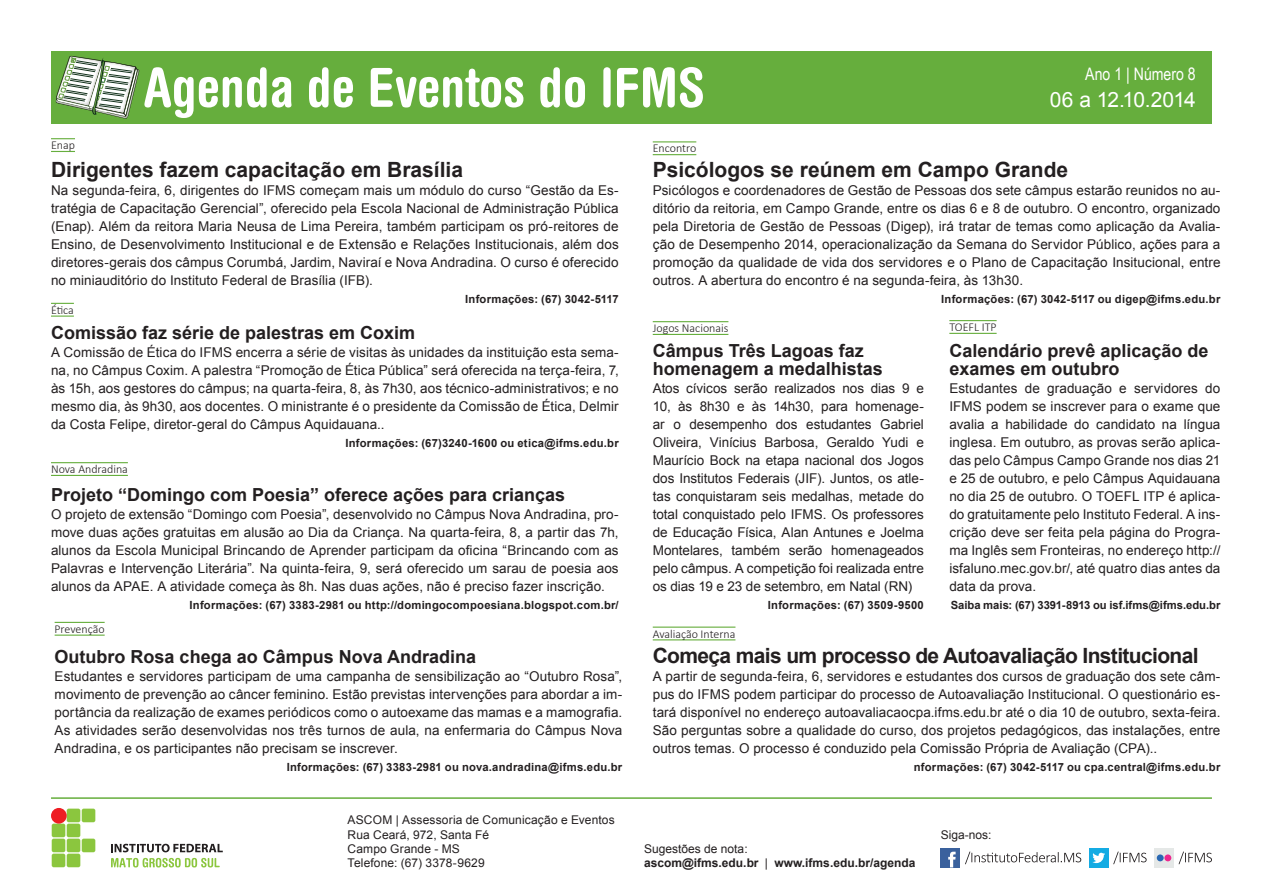
<style>
.page{position:relative;width:1263px;height:893px;background:#fff}
.page>*{position:absolute;margin:0;border:0;box-sizing:border-box;transform-origin:0 0}
.t1{font:700 condensed 54px "Helvetica Rounded";color:#fff}
.t2{font:700 21px "Arial";color:#231f20}
.t3{font:700 21px "Arial";letter-spacing:-.03em;color:#231f20}
.t4{font:21px "Arial";letter-spacing:-.035em;color:#fff}
.t5{font:700 18px/18px "Arial";color:#231f20}
.t6{font:17.25px "Arial Narrow";color:#fff}
.t7{font:13.5px/18px "Arial";letter-spacing:.005em;color:#231f20;text-align:justify}
.t8{font:12px/14.4px "Arial";letter-spacing:.01em;color:#231f20}
.t9{font:300 12px "Calibri";color:#231f20}
.t10{font:700 12px/14.4px "Arial";color:#231f20}
.t11{font:700 11.25px "Arial";letter-spacing:.02em;color:#231f20}
.t12{font:700 11.25px "Arial";color:#231f20}
.s1{font-weight:400}
</style>
<div class="page">
<div style="left:67px;top:809px;width:13px;height:13px;background:#8bc63e;border-radius:2px"></div>
<div style="left:82px;top:809px;width:13px;height:13px;background:#8bc63e;border-radius:2px"></div>
<div style="left:52px;top:824px;width:13px;height:13px;background:#8bc63e;border-radius:2px"></div>
<div style="left:67px;top:824px;width:13px;height:13px;background:#8bc63e;border-radius:2px"></div>
<div style="left:52px;top:839px;width:13px;height:13px;background:#8bc63e;border-radius:2px"></div>
<div style="left:67px;top:839px;width:13px;height:13px;background:#8bc63e;border-radius:2px"></div>
<div style="left:82px;top:839px;width:13px;height:13px;background:#8bc63e;border-radius:2px"></div>
<div style="left:52px;top:854px;width:13px;height:13px;background:#8bc63e;border-radius:2px"></div>
<div style="left:67px;top:854px;width:13px;height:13px;background:#8bc63e;border-radius:2px"></div>
<div style="left:51px;top:808px;width:16px;height:16px;background:#ee1d23;border-radius:50%"></div>
<svg style="left:111px;top:844px;width:112px;height:8px"></svg>
<svg style="left:111px;top:858px;width:109px;height:9px"></svg>
<div style="left:51px;top:51px;width:1161px;height:72px;background:#66ae3d"></div>
<hr style="left:51px;top:797px;width:1161px;height:2px;background:#66ae3d">
<svg style="left:56px;top:56px;width:83px;height:63px"></svg>
<div style="left:941px;top:848px;width:19px;height:19px;background:#3a619d"></div>
<svg style="left:948px;top:852px;width:8px;height:15px"></svg>
<svg style="left:965px;top:851px;width:116px;height:13px"></svg>
<div style="left:1089px;top:848px;width:19px;height:19px;background:#14abe3"></div>
<svg style="left:1092px;top:853px;width:13px;height:10px"></svg>
<svg style="left:1113px;top:851px;width:33px;height:13px"></svg>
<svg style="left:1178px;top:852px;width:34px;height:12px"></svg>
<div style="left:1154px;top:848px;width:19px;height:19px;background:#e5e8e7"></div>
<div style="left:1164px;top:854px;width:7px;height:7px;background:#ed288f;border-radius:50%"></div>
<div style="left:1157px;top:854px;width:7px;height:7px;background:#2968b3;border-radius:50%"></div>
<hr style="left:55px;top:635px;width:50px;height:1px;background:#66ae3d">
<hr style="left:55px;top:622px;width:50px;height:1px;background:#66ae3d">
<hr style="left:653px;top:154px;width:43px;height:1px;background:#66ae3d">
<hr style="left:653px;top:141px;width:43px;height:1px;background:#66ae3d">
<hr style="left:653px;top:639px;width:82px;height:1px;background:#66ae3d">
<hr style="left:653px;top:627px;width:82px;height:1px;background:#66ae3d">
<svg style="left:51px;top:316px;width:23px;height:1px"></svg>
<svg style="left:51px;top:303px;width:23px;height:1px"></svg>
<hr style="left:51px;top:475px;width:77px;height:1px;background:#66ae3d">
<hr style="left:51px;top:462px;width:77px;height:1px;background:#66ae3d">
<hr style="left:949px;top:333px;width:48px;height:1px;background:#66ae3d">
<hr style="left:949px;top:320px;width:48px;height:1px;background:#66ae3d">
<svg style="left:51px;top:151px;width:24px;height:1px"></svg>
<svg style="left:51px;top:138px;width:24px;height:1px"></svg>
<hr style="left:653px;top:334px;width:75px;height:1px;background:#66ae3d">
<hr style="left:653px;top:321px;width:75px;height:1px;background:#66ae3d">
<h1 class="t1" style="left:144px;top:55px;width:563px">Agenda de Eventos do IFMS</h1>
<p class="t6" style="left:1085px;top:61px;width:112px">Ano 1 | Número 8</p>
<h2 class="t4" style="left:1050px;top:85px;width:147px">06 a 12.10.2014</h2>
<p class="t9" style="left:51px;top:138px;width:25px">Enap</p>
<h2 class="t2" style="left:51px;top:155px;width:413px">Dirigentes fazem capacitação em Brasília</h2>
<p class="t7" style="left:51px;top:181px;width:569px">Na segunda-feira, 6, dirigentes do IFMS começam mais um módulo do curso “Gestão da Es&shy;tratégia de Capacitação Gerencial”, oferecido pela Escola Nacional de Administração Pública (Enap). Além da reitora Maria Neusa de Lima Pereira, também participam os pró-reitores de Ensino, de Desenvolvimento Institucional e de Extensão e Relações Institucionais, além dos diretores-gerais dos câmpus Corumbá, Jardim, Naviraí e Nova Andradina. O curso é oferecido no miniauditório do Instituto Federal de Brasília (IFB).</p>
<p class="t11" style="left:465px;top:291px;width:155px">Informações: (67) 3042-5117</p>
<p class="t9" style="left:51px;top:302px;width:24px">Ética</p>
<h3 class="t5" style="left:51px;top:324px;width:366px">Comissão faz série de palestras em Coxim</h3>
<p class="t7" style="left:51px;top:343px;width:569px">A Comissão de Ética do IFMS encerra a série de visitas às unidades da instituição esta sema&shy;na, no Câmpus Coxim. A palestra “Promoção de Ética Pública” será oferecida na terça-feira, 7, às 15h, aos gestores do câmpus; na quarta-feira, 8, às 7h30, aos técnico-administrativos; e no mesmo dia, às 9h30, aos docentes. O ministrante é o presidente da Comissão de Ética, Delmir da Costa Felipe, diretor-geral do Câmpus Aquidauana..</p>
<p class="t11" style="left:345px;top:435px;width:275px">Informações: (67)3240-1600 ou etica@ifms.edu.br</p>
<h3 class="t5" style="left:51px;top:486px;width:516px">Projeto “Domingo com Poesia” oferece ações para crianças</h3>
<p class="t7" style="left:51px;top:505px;width:569px">O projeto de extensão “Domingo com Poesia”, desenvolvido no Câmpus Nova Andradina, pro&shy;move duas ações gratuitas em alusão ao Dia da Criança. Na quarta-feira, 8, a partir das 7h, alunos da Escola Municipal Brincando de Aprender participam da oficina “Brincando com as Palavras e Intervenção Literária”. Na quinta-feira, 9, será oferecido um sarau de poesia aos alunos da APAE. A atividade começa às 8h. Nas duas ações, não é preciso fazer inscrição.</p>
<p class="t11" style="left:190px;top:597px;width:431px">Informações: (67) 3383-2981 ou http://domingocompoesiana.blogspot.com.br/</p>
<p class="t9" style="left:51px;top:462px;width:78px">Nova Andradina</p>
<p class="t9" style="left:55px;top:621px;width:52px">Prevenção</p>
<h3 class="t5" style="left:55px;top:648px;width:423px">Outubro Rosa chega ao Câmpus Nova Andradina</h3>
<p class="t7" style="left:55px;top:667px;width:569px">Estudantes e servidores participam de uma campanha de sensibilização ao “Outubro Rosa”, movimento de prevenção ao câncer feminino. Estão previstas intervenções para abordar a im&shy;portância da realização de exames periódicos como o autoexame das mamas e a mamografia.<br>As atividades serão desenvolvidas nos três turnos de aula, na enfermaria do Câmpus Nova Andradina, e os participantes não precisam se inscrever.</p>
<p class="t11" style="left:287px;top:759px;width:337px">Informações: (67) 3383-2981 ou nova.andradina@ifms.edu.br</p>
<p class="t8" style="left:348px;top:813px;width:269px">ASCOM | Assessoria de Comunicação e Eventos<br>Rua Ceará, 972, Santa Fé<br>Campo Grande - MS<br>Telefone: (67) 3378-9629</p>
<p class="t9" style="left:653px;top:141px;width:45px">Encontro</p>
<h2 class="t2" style="left:653px;top:155px;width:417px">Psicólogos se reúnem em Campo Grande</h2>
<p class="t7" style="left:653px;top:181px;width:569px">Psicólogos e coordenadores de Gestão de Pessoas dos sete câmpus estarão reunidos no au&shy;ditório da reitoria, em Campo Grande, entre os dias 6 e 8 de outubro. O encontro, organizado pela Diretoria de Gestão de Pessoas (Digep), irá tratar de temas como aplicação da Avalia&shy;ção de Desempenho 2014, operacionalização da Semana do Servidor Público, ações para a promoção da qualidade de vida dos servidores e o Plano de Capacitação Insitucional, entre outros. A abertura do encontro é na segunda-feira, às 13h30.</p>
<p class="t11" style="left:941px;top:291px;width:281px">Informações: (67) 3042-5117 ou digep@ifms.edu.br</p>
<p class="t9" style="left:653px;top:321px;width:77px">Jogos Nacionais</p>
<h3 class="t5" style="left:653px;top:342px;width:232px">Câmpus Três Lagoas faz homenagem a medalhistas</h3>
<p class="t7" style="left:653px;top:379px;width:273px">Atos cívicos serão realizados nos dias 9 e 10, às 8h30 e às 14h30, para homenage&shy;ar o desempenho dos estudantes Gabriel Oliveira, Vinícius Barbosa, Geraldo Yudi e Maurício Bock na etapa nacional dos Jogos dos Institutos Federais (JIF). Juntos, os atle&shy;tas conquistaram seis medalhas, metade do total conquistado pelo IFMS. Os professores de Educação Física, Alan Antunes e Joelma Montelares, também serão homenageados pelo câmpus. A competição foi realizada entre os dias 19 e 23 de setembro, em Natal (RN)</p>
<p class="t11" style="left:768px;top:597px;width:157px">Informações: (67) 3509-9500</p>
<p class="t9" style="left:949px;top:320px;width:49px">TOEFL ITP</p>
<h3 class="t5" style="left:949px;top:342px;width:261px">Calendário prevê aplicação de exames em outubro</h3>
<p class="t7" style="left:949px;top:379px;width:273px">Estudantes de graduação e servidores do IFMS podem se inscrever para o exame que avalia a habilidade do candidato na língua inglesa. Em outubro, as provas serão aplica&shy;das pelo Câmpus Campo Grande nos dias 21 e 25 de outubro, e pelo Câmpus Aquidauana no dia 25 de outubro. O TOEFL ITP é aplica&shy;do gratuitamente pelo Instituto Federal. A ins&shy;crição deve ser feita pela página do Progra&shy;ma Inglês sem Fronteiras, no endereço http:// isfaluno.mec.gov.br/, até quatro dias antes da data da prova.</p>
<p class="t12" style="left:951px;top:597px;width:271px">Saiba mais: (67) 3391-8913 ou isf.ifms@ifms.edu.br</p>
<p class="t9" style="left:653px;top:626px;width:84px">Avaliação Interna</p>
<h2 class="t3" style="left:653px;top:641px;width:547px">Começa mais um processo de Autoavaliação Institucional</h2>
<p class="t7" style="left:653px;top:667px;width:569px">A partir de segunda-feira, 6, servidores e estudantes dos cursos de graduação dos sete câm&shy;pus do IFMS podem participar do processo de Autoavaliação Institucional. O questionário es&shy;tará disponível no endereço autoavaliacaocpa.ifms.edu.br até o dia 10 de outubro, sexta-feira.<br>São perguntas sobre a qualidade do curso, dos projetos pedagógicos, das instalações, entre outros temas. O processo é conduzido pela Comissão Própria de Avaliação (CPA)..</p>
<p class="t11" style="left:914px;top:759px;width:308px">nformações: (67) 3042-5117 ou cpa.central@ifms.edu.br</p>
<p class="t10" style="left:644px;top:842px;width:273px"><span class="s1">Sugestões de nota:<br></span>ascom@ifms.edu.br <span class="s1">|</span> www.ifms.edu.br/agenda</p>
<p class="t8" style="left:941px;top:827px;width:52px">Siga-nos:</p>
</div>
